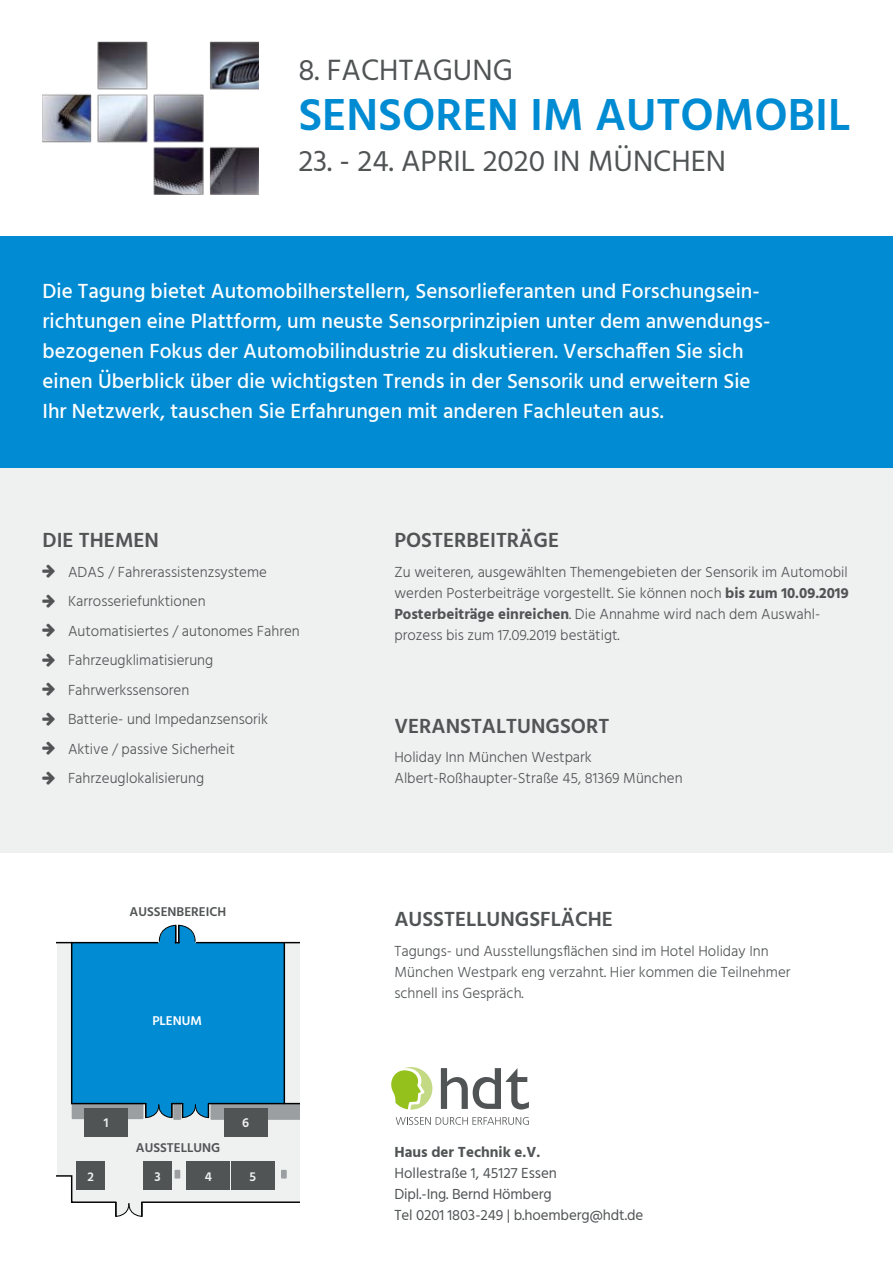
<style>
.page{position:relative;width:893px;height:1263px;background:#fff}
.page>*{position:absolute;margin:0;border:0;box-sizing:border-box;transform-origin:0 0}
.t1{font:600 46.05px "Hind";color:#008bd2}
.t2{font:30.15px "Hind";color:#515455}
.t3{font:500 21px/30px "Hind";color:#fff}
.t4{font:600 21px "Hind";color:#515455}
.t5{font:300 15px/29.5px "Hind";color:#515455}
.t6{font:15px/21px "Hind";letter-spacing:-.01em;color:#515455}
.t7{font:700 15px "Hind";color:#515455}
.t8{font:600 13.05px "Hind";color:#515455}
.t9{font:600 13.05px "Hind";color:#fff}
.t10{font:600 13.05px "Hind";color:#eff0f0}
.s1{font-weight:700}
</style>
<div class="page">
<svg style="left:441px;top:1068px;width:88px;height:41px"></svg>
<svg style="left:396px;top:1117px;width:133px;height:8px"></svg>
<svg style="left:391px;top:1067px;width:41px;height:43px"></svg>
<div style="left:0;top:468px;width:893px;height:385px;background:#eff0f0"></div>
<div style="left:0;top:236px;width:893px;height:232px;background:#008bd2"></div>
<img style="left:43px;top:42px;width:216px;height:152px">
<div style="left:72px;top:943px;width:228px;height:259px;background:#eff0f0"></div>
<div style="left:57px;top:943px;width:15px;height:233px;background:#eff0f0"></div>
<hr style="left:142px;top:1201px;width:158px;height:2px;background:#000">
<div style="left:175px;top:1170px;width:5px;height:8px;background:#9b9fa1"></div>
<div style="left:281px;top:1170px;width:6px;height:8px;background:#9b9fa1"></div>
<svg style="left:57px;top:1175px;width:86px;height:42px"></svg>
<svg style="left:57px;top:925px;width:243px;height:195px"></svg>
<div style="left:187px;top:1161px;width:43px;height:29px;background:#515455"></div>
<div style="left:76px;top:1161px;width:29px;height:29px;background:#515455"></div>
<div style="left:143px;top:1161px;width:29px;height:29px;background:#515455"></div>
<div style="left:231px;top:1161px;width:43px;height:29px;background:#515455"></div>
<div style="left:85px;top:1108px;width:43px;height:29px;background:#515455"></div>
<div style="left:224px;top:1108px;width:43px;height:29px;background:#515455"></div>
<h2 class="t2" style="left:298px;top:50px;width:216px">8. Fachtagung</h2>
<h1 class="t1" style="left:298px;top:83px;width:554px">SENSOREN IM AUTOMOBIL</h1>
<h2 class="t2" style="left:298px;top:141px;width:429px">23. - 24. Apri l 2020 i n München</h2>
<p class="t3" style="left:43px;top:277px;width:729px">Die Tagung bietet Automobilherstellern, Sensorlieferanten und Forschungsein&shy;richtungen eine Plattform, um neuste Sensorprinzipien unter dem anwendungs&shy;bezogenen Fokus der Automobilindustrie zu diskutieren. Verschaffen Sie sich einen Überblick über die wichtigsten Trends in der Sensorik und erweitern Sie Ihr Netzwerk, tauschen Sie Erfahrungen mit anderen Fachleuten aus.</p>
<h3 class="t4" style="left:43px;top:526px;width:118px">DIE THEMEN</h3>
<p class="t5" style="left:68px;top:558px;width:233px">ADAS / Fahrerassistenzsysteme<br>Karrosseriefunktionen<br>Automatisiertes / autonomes Fahren<br>Fahrzeugklimatisierung<br>Fahrwerkssensoren<br>Batterie- und Impedanzsensorik<br>Aktive / passive Sicherheit<br>Fahrzeuglokalisierung</p>
<p class="t8" style="left:130px;top:902px;width:98px">AUSSENBEREICH</p>
<p class="t9" style="left:152px;top:1012px;width:51px">PLENUM</p>
<p class="t10" style="left:104px;top:1114px;width:6px">1</p>
<p class="t8" style="left:136px;top:1139px;width:86px">AUSSTELLUNG</p>
<p class="t10" style="left:205px;top:1167px;width:9px">4</p>
<p class="t10" style="left:87px;top:1167px;width:8px">2</p>
<p class="t10" style="left:154px;top:1167px;width:8px">3</p>
<p class="t10" style="left:242px;top:1114px;width:8px">6</p>
<p class="t10" style="left:249px;top:1167px;width:8px">5</p>
<h3 class="t4" style="left:394px;top:526px;width:166px">POSTERBEITRÄGE</h3>
<p class="t5" style="left:394px;top:562px;width:456px;line-height:21px">Zu weiteren, ausgewählten Themengebieten der Sensorik im Automobil werden Posterbeiträge vorgestellt. Sie können noch <span class="s1">bis zum 10.09.2019<br>Posterbeiträge einreichen</span>. Die Annahme wird nach dem Auswahl&shy;prozess bis zum 17.09.2019 bestätigt.</p>
<h3 class="t4" style="left:394px;top:711px;width:216px">VERANSTALTUNGSORT</h3>
<p class="t5" style="left:394px;top:748px;width:290px;line-height:21px">Holiday Inn München Westpark<br>Albert-Roßhaupter-Straße 45, 81369 München</p>
<h3 class="t4" style="left:394px;top:905px;width:220px">AUSSTELLUNGSFLÄCHE</h3>
<p class="t5" style="left:394px;top:941px;width:398px;line-height:21px">Tagungs- und Ausstellungsflächen sind im Hotel Holiday Inn<br>München Westpark eng verzahnt. Hier kommen die Teilnehmer schnell ins Gespräch.</p>
<p class="t7" style="left:394px;top:1143px;width:147px">Haus der Technik e.V.</p>
<p class="t6" style="left:394px;top:1163px;width:250px">Hollestraße 1, 45127 Essen<br>Dipl.-Ing. Bernd Hömberg<br>Tel 0201 1803-249 | b.hoemberg@hdt.de</p>
</div>
